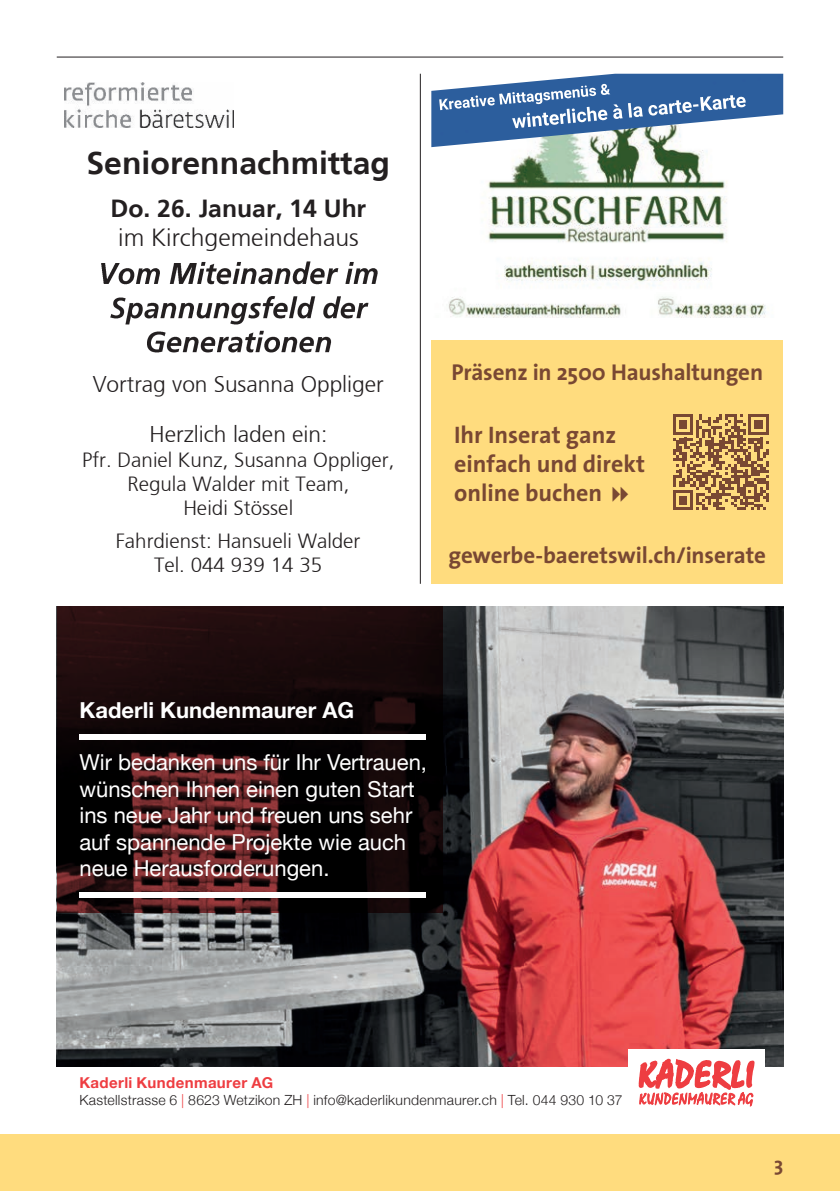
<style>
.page{position:relative;width:840px;height:1191px;background:#fff}
.page>*{position:absolute;margin:0;border:0;box-sizing:border-box;transform-origin:0 0}
.t1{font:700 31.8px "Frutiger 65";color:#231f20}
.t2{font:300 24.8px "Frutiger 45";color:#231f20}
.t3{font:700 24.8px "Frutiger 65";color:#231f20}
.t4{font:700 24px/28.8px "The Sans";color:#794833}
.t5{font:700 23px "The Sans";letter-spacing:-.01em;color:#794833}
.t6{font:300 22.8px "Frutiger 45";color:#231f20}
.t7{font:22px/26.4px "Helvetica Neue";color:#fff}
.t8{font:700 22px "Helvetica Neue";color:#fff}
.t9{font:300 20.6px/24px "Frutiger 45";color:#231f20;text-align:center}
.t10{font:700 20px "The Sans";color:#794833}
.t11{font:700 15px "Helvetica Neue";letter-spacing:.025em;color:#ee3d41}
.t12{font:300 14px "Helvetica Neue";letter-spacing:.02em;color:#231f20}
.s1{color:#ee3d41}
</style>
<div class="page">
<div style="left:0;top:1134px;width:839px;height:57px;background:#ffdc7e"></div>
<hr style="left:57px;top:57px;width:725px;height:1px;background:#231f20">
<hr style="left:420px;top:74px;width:1px;height:510px;background:#231f20">
<img style="left:64px;top:82px;width:170px;height:46px">
<img style="left:101px;top:261px;width:277px;height:24px">
<img style="left:110px;top:296px;width:259px;height:29px">
<img style="left:147px;top:330px;width:185px;height:23px">
<img style="left:431px;top:147px;width:335px;height:170px">
<svg style="left:431px;top:74px;width:351px;height:73px"></svg>
<img style="left:57px;top:607px;width:725px;height:459px">
<svg style="left:57px;top:607px;width:385px;height:306px;background:#200c0d"></svg>
<div style="left:628px;top:1049px;width:136px;height:68px;background:#fff"></div>
<svg style="left:638px;top:1058px;width:117px;height:48px"></svg>
<div style="left:79px;top:733px;width:346px;height:6px;background:#fff"></div>
<div style="left:79px;top:892px;width:346px;height:6px;background:#fff"></div>
<div style="left:431px;top:340px;width:351px;height:244px;background:#ffdc7e"></div>
<svg style="left:673px;top:414px;width:95px;height:96px"></svg>
<h1 class="t1" style="left:86px;top:144px;width:305px">Seniorennachmittag</h1>
<p class="t3" style="left:110px;top:194px;width:257px">Do. 26. Januar, 14 Uhr</p>
<p class="t2" style="left:118px;top:223px;width:242px">im Kirchgemeindehaus</p>
<p class="t6" style="left:93px;top:371px;width:292px">Vortrag von Susanna Oppliger</p>
<p class="t6" style="left:149px;top:421px;width:179px">Herzlich laden ein:</p>
<p class="t9" style="left:82px;top:448px;width:314px">Pfr. Daniel Kunz, Susanna Oppliger,<br>Regula Walder mit Team,<br>Heidi Stössel</p>
<p class="t9" style="left:116px;top:529px;width:246px">Fahrdienst: Hansueli Walder<br>Tel. 044 939 14 35</p>
<p class="t5" style="left:451px;top:353px;width:313px">Präsenz in 2500 Haushaltungen</p>
<p class="t4" style="left:454px;top:420px;width:192px">Ihr Inserat ganz einfach und direkt online buchen</p>
<p class="t5" style="left:448px;top:536px;width:319px">gewerbe-baeretswil.ch/inserate</p>
<p class="t8" style="left:79px;top:692px;width:276px">Kaderli Kundenmaurer AG</p>
<p class="t7" style="left:79px;top:750px;width:349px">Wir bedanken uns für Ihr Vertrauen, wünschen Ihnen einen guten Start ins neue Jahr und freuen uns sehr auf spannende Projekte wie auch neue Herausforderungen.</p>
<p class="t11" style="left:79px;top:1070px;width:195px">Kaderli Kundenmaurer AG</p>
<p class="t12" style="left:79px;top:1088px;width:544px">Kastellstrasse 6 <span class="s1">|</span> 8623 Wetzikon ZH <span class="s1">|</span> info@kaderlikundenmaurer.ch <span class="s1">|</span> Tel. 044 930 10 37</p>
<p class="t10" style="left:773px;top:1147px;width:11px">3</p>
</div>
